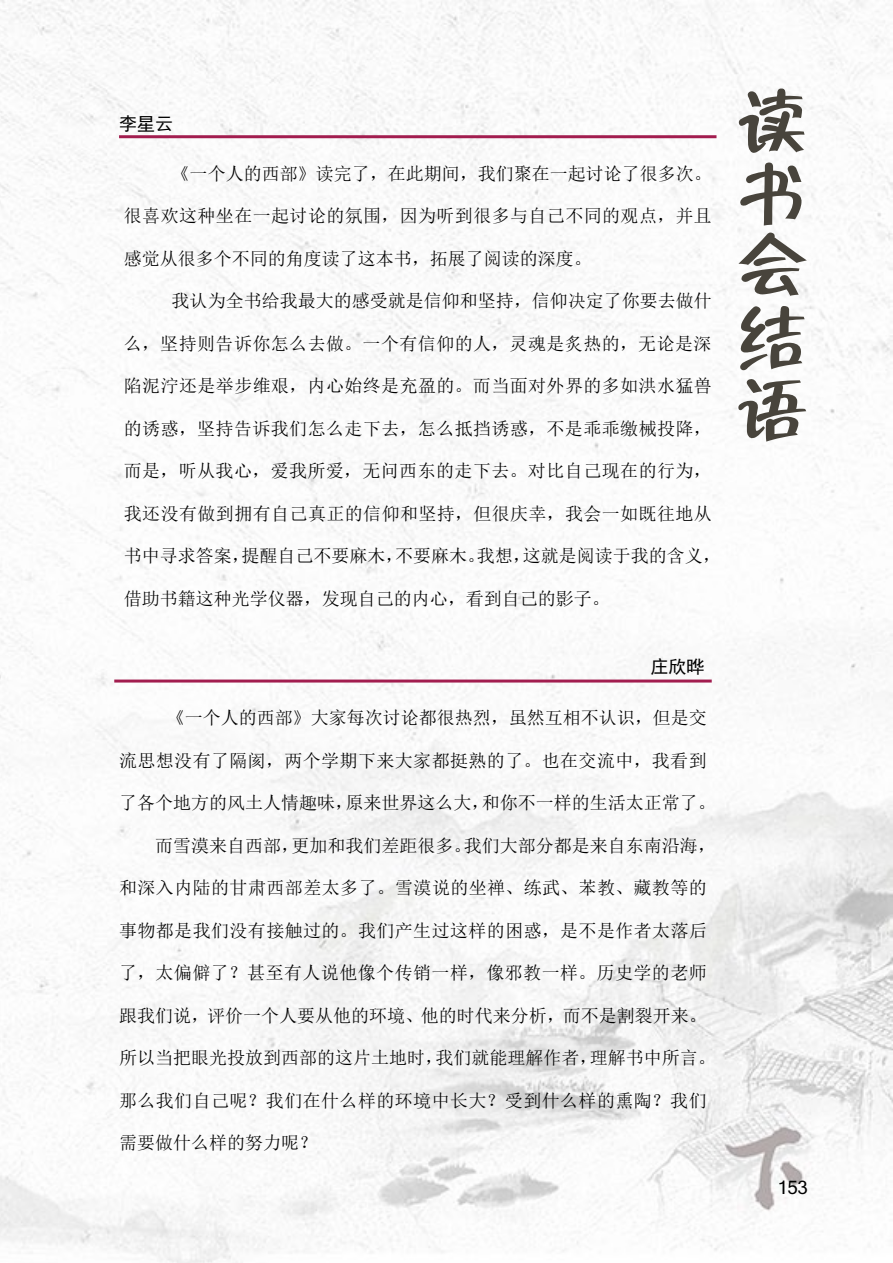
<style>
.page{position:relative;width:893px;height:1263px;background:#fff}
.page>*{position:absolute;margin:0;border:0;box-sizing:border-box;transform-origin:0 0}
.t1{font:72px/71.7px "FZZBHJW GB1 0";color:#48443c;text-align:justify}
.t2{font:18px "Sim Sun";letter-spacing:.025em;color:#000}
.t3{font:18px "Sim Sun";color:#000}
.t4{font:18px "Sim Hei";color:#000}
.t5{font:18px "Kartika";color:#000}
</style>
<div class="page">
<img style="left:0;top:0;width:893px;height:1263px">
<hr style="left:119px;top:135px;width:597px;height:3px;background:#a21d4f">
<hr style="left:114px;top:679px;width:598px;height:3px;background:#a21d4f">
<p class="t4" style="left:119px;top:115px;width:55px">李星云</p>
<p class="t3" style="left:172px;top:164px;width:541px">《一个人的西部》读完了，在此期间，我们聚在一起讨论了很多次。</p>
<p class="t2" style="left:124px;top:207px;width:590px">很喜欢这种坐在一起讨论的氛围，因为听到很多与自己不同的观点，并且</p>
<p class="t3" style="left:124px;top:249px;width:469px">感觉从很多个不同的角度读了这本书，拓展了阅读的深度。</p>
<p class="t3" style="left:172px;top:292px;width:541px">我认为全书给我最大的感受就是信仰和坚持，信仰决定了你要去做什</p>
<p class="t2" style="left:124px;top:334px;width:589px">么，坚持则告诉你怎么去做。一个有信仰的人，灵魂是炙热的，无论是深</p>
<p class="t2" style="left:124px;top:377px;width:590px">陷泥泞还是举步维艰，内心始终是充盈的。而当面对外界的多如洪水猛兽</p>
<p class="t2" style="left:124px;top:419px;width:589px">的诱惑，坚持告诉我们怎么走下去，怎么抵挡诱惑，不是乖乖缴械投降，</p>
<p class="t2" style="left:124px;top:462px;width:589px">而是，听从我心，爱我所爱，无问西东的走下去。对比自己现在的行为，</p>
<p class="t2" style="left:124px;top:504px;width:590px">我还没有做到拥有自己真正的信仰和坚持，但很庆幸，我会一如既往地从</p>
<p class="t3" style="left:124px;top:547px;width:598px">书中寻求答案，提醒自己不要麻木，不要麻木。我想，这就是阅读于我的含义，</p>
<p class="t3" style="left:124px;top:589px;width:487px">借助书籍这种光学仪器，发现自己的内心，看到自己的影子。</p>
<p class="t4" style="left:650px;top:658px;width:55px">庄欣晔</p>
<p class="t3" style="left:167px;top:708px;width:542px">《一个人的西部》大家每次讨论都很热烈，虽然互相不认识，但是交</p>
<p class="t2" style="left:119px;top:751px;width:589px">流思想没有了隔阂，两个学期下来大家都挺熟的了。也在交流中，我看到</p>
<p class="t3" style="left:119px;top:794px;width:598px">了各个地方的风土人情趣味，原来世界这么大，和你不一样的生活太正常了。</p>
<p class="t3" style="left:155px;top:836px;width:562px">而雪漠来自西部，更加和我们差距很多。我们大部分都是来自东南沿海，</p>
<p class="t2" style="left:119px;top:879px;width:589px">和深入内陆的甘肃西部差太多了。雪漠说的坐禅、练武、苯教、藏教等的</p>
<p class="t2" style="left:119px;top:921px;width:590px">事物都是我们没有接触过的。我们产生过这样的困惑，是不是作者太落后</p>
<p class="t2" style="left:119px;top:964px;width:589px">了，太偏僻了？甚至有人说他像个传销一样，像邪教一样。历史学的老师</p>
<p class="t3" style="left:119px;top:1006px;width:589px">跟我们说，评价一个人要从他的环境、他的时代来分析，而不是割裂开来。</p>
<p class="t3" style="left:119px;top:1049px;width:598px">所以当把眼光投放到西部的这片土地时，我们就能理解作者，理解书中所言。</p>
<p class="t2" style="left:119px;top:1091px;width:589px">那么我们自己呢？我们在什么样的环境中长大？受到什么样的熏陶？我们</p>
<p class="t3" style="left:119px;top:1134px;width:199px">需要做什么样的努力呢？</p>
<h1 class="t1" style="left:736px;top:89px;width:72px">读书会结语</h1>
<p class="t5" style="left:777px;top:1176px;width:32px">153</p>
</div>
